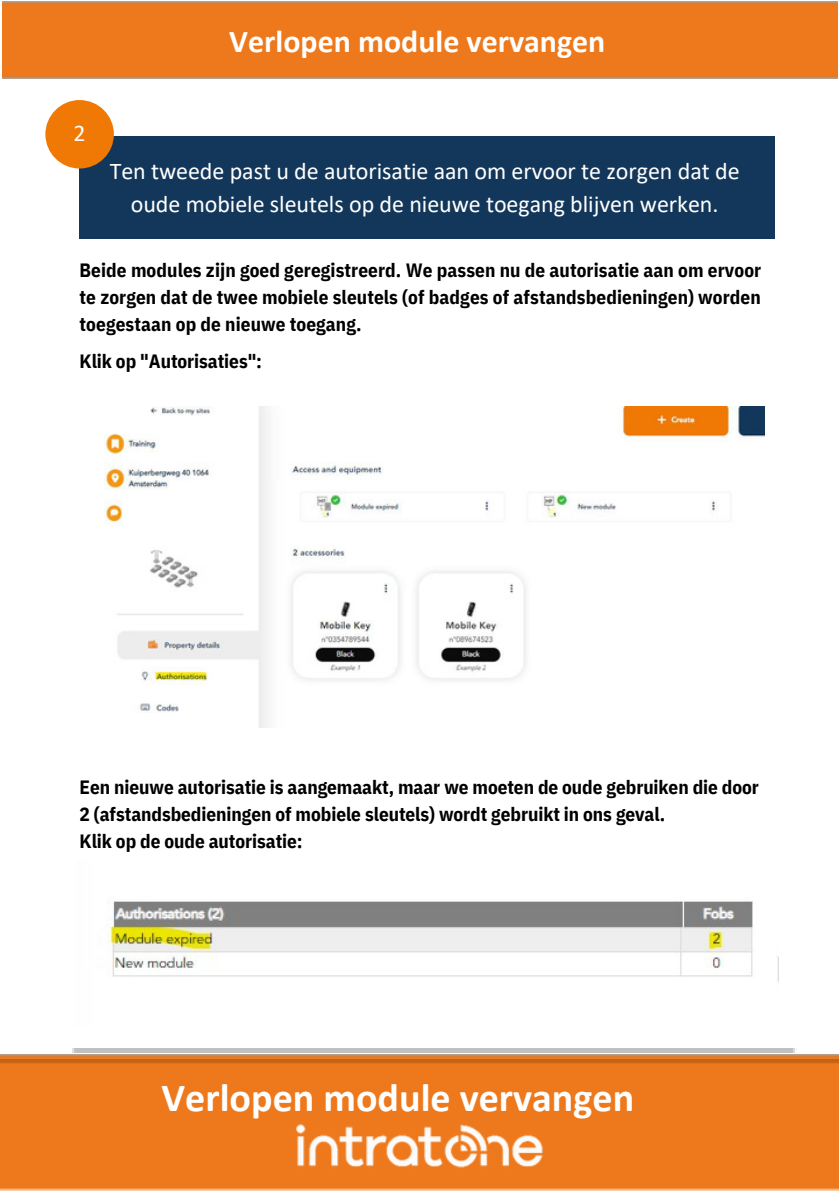
<style>
.page{position:relative;width:839px;height:1191px;background:#fff}
.page>*{position:absolute;margin:0;border:0;box-sizing:border-box;transform-origin:0 0}
.t1{font:700 40px "Calibri";color:#fff}
.t2{font:700 32px "Calibri";color:#fff}
.t3{font:24px/33px "Calibri";letter-spacing:-.005em;color:#fff;text-align:center}
.t4{font:700 19.2px/27px "IBM Plex Sans Cond";letter-spacing:-.005em;color:#000;text-align:justify}
</style>
<div class="page">
<div style="left:2px;top:2px;width:835px;height:76px;background:#ee791c"></div>
<img style="left:0;top:1054px;width:838px;height:6px">
<div style="left:0;top:1060px;width:838px;height:131px;background:#ee791c"></div>
<img style="left:284px;top:1107px;width:272px;height:81px">
<div style="left:80px;top:137px;width:695px;height:102px;background:#13375a"></div>
<div style="left:45px;top:100px;width:69px;height:69px;background:#ef7904;border-radius:50%"></div>
<img style="left:104px;top:406px;width:660px;height:321px">
<img style="left:109px;top:901px;width:669px;height:80px">
<p class="t2" style="left:229px;top:28px;width:377px">Verlopen module vervangen</p>
<p class="t3" style="left:73px;top:118px;width:14px">2</p>
<h4 class="t3" style="left:110px;top:157px;width:631px">Ten tweede past u de autorisatie aan om ervoor te zorgen dat de oude mobiele sleutels op de nieuwe toegang blijven werken.</h4>
<p class="t4" style="left:80px;top:256px;width:683px">Beide modules zijn goed geregistreerd. We passen nu de autorisatie aan om ervoor te zorgen dat de twee mobiele sleutels (of badges of afstandsbedieningen) worden toegestaan op de nieuwe toegang.</p>
<p class="t4" style="left:80px;top:348px;width:184px">Klik op "Autorisaties":</p>
<p class="t4" style="left:80px;top:774px;width:680px">Een nieuwe autorisatie is aangemaakt, maar we moeten de oude gebruiken die door<br>2 (afstandsbedieningen of mobiele sleutels) wordt gebruikt in ons geval.</p>
<p class="t4" style="left:80px;top:828px;width:225px">Klik op de oude autorisatie:</p>
<h3 class="t1" style="left:162px;top:1081px;width:474px">Verlopen module vervangen</h3>
</div>
